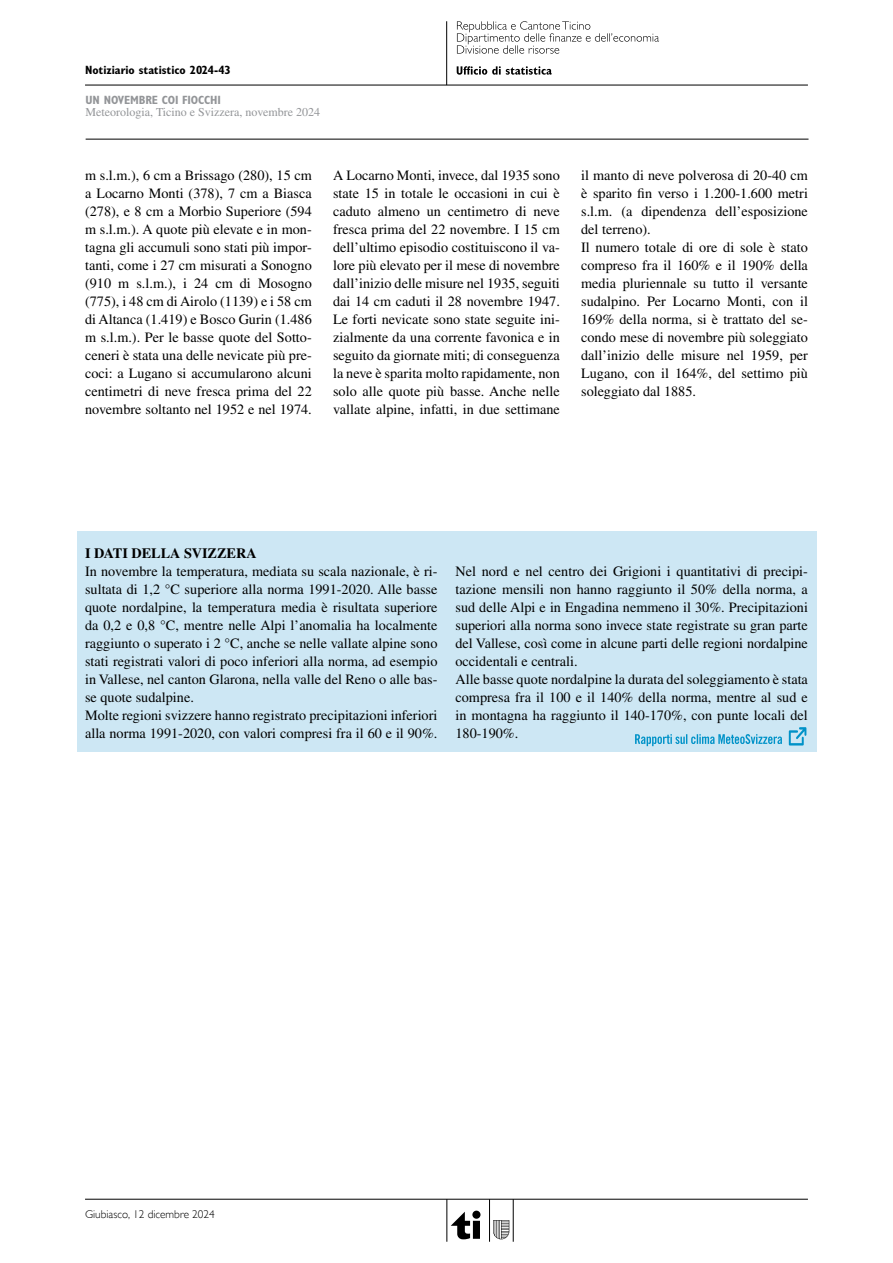
<style>
.page{position:relative;width:893px;height:1263px;background:#fff}
.page>*{position:absolute;margin:0;border:0;box-sizing:border-box;transform-origin:0 0}
.t1{font:14.25px/18px "Times LT Std";color:#000}
.t2{font:700 14.25px "Times LT Std";color:#000}
.t3{font:12px "Times LT Std";color:#939598}
.t4{font:700 condensed 12px "Gill Sans MT Std";color:#000}
.t5{font:700 condensed 12px "Gill Sans MT Std";letter-spacing:-.01em;color:#939598}
.t6{font:300 11.25px "Gill Sans";color:#000}
</style>
<div class="page">
<hr style="left:85px;top:85px;width:723px;height:1px;background:#000">
<hr style="left:446px;top:21px;width:1px;height:64px;background:#000">
<svg style="left:493px;top:1220px;width:16px;height:19px"></svg>
<div style="left:472px;top:1210px;width:8px;height:9px;background:#000;border-radius:50%"></div>
<svg style="left:451px;top:1212px;width:19px;height:27px"></svg>
<div style="left:473px;top:1221px;width:7px;height:18px;background:#000"></div>
<hr style="left:85px;top:1199px;width:723px;height:1px;background:#000">
<hr style="left:447px;top:1199px;width:1px;height:43px;background:#000">
<hr style="left:489px;top:1199px;width:1px;height:43px;background:#000">
<hr style="left:513px;top:1199px;width:1px;height:43px;background:#000">
<svg style="left:457px;top:66px;width:95px;height:9px"></svg>
<svg style="left:457px;top:21px;width:202px;height:33px"></svg>
<hr style="left:86px;top:139px;width:722px;height:1px;background:#000">
<div style="left:77px;top:531px;width:739px;height:221px;background:#cde7f4"></div>
<svg style="left:789px;top:727px;width:17px;height:18px"></svg>
<svg style="left:635px;top:734px;width:147px;height:12px"></svg>
<p class="t4" style="left:85px;top:63px;width:147px">Notiziario statistico 2024-43</p>
<p class="t5" style="left:86px;top:93px;width:137px">UN NOVEMBRE COI FIOCCHI</p>
<p class="t3" style="left:86px;top:105px;width:236px">Meteorologia, Ticino e Svizzera, novembre 2024</p>
<p class="t1" style="left:85px;top:166px;width:228px;text-align:justify">m s.l.m.), 6 cm a Brissago (280), 15 cm a Locarno Monti (378), 7 cm a Biasca (278), e 8 cm a Morbio Superiore (594 m s.l.m.). A quote più elevate e in mon&shy;tagna gli accumuli sono stati più impor&shy;tanti, come i 27 cm misurati a Sonogno (910 m s.l.m.), i 24 cm di Mosogno (775), i 48 cm di Airolo (1139) e i 58 cm di Altanca (1.419) e Bosco Gurin (1.486 m s.l.m.). Per le basse quote del Sotto&shy;ceneri è stata una delle nevicate più pre&shy;coci: a Lugano si accumularono alcuni centimetri di neve fresca prima del 22 novembre soltanto nel 1952 e nel 1974.</p>
<p class="t1" style="left:333px;top:166px;width:228px;text-align:justify">A Locarno Monti, invece, dal 1935 sono state 15 in totale le occasioni in cui è caduto almeno un centimetro di neve fresca prima del 22 novembre. I 15 cm dell’ultimo episodio costituiscono il va&shy;lore più elevato per il mese di novembre dall’inizio delle misure nel 1935, seguiti dai 14 cm caduti il 28 novembre 1947.<br>Le forti nevicate sono state seguite ini&shy;zialmente da una corrente favonica e in seguito da giornate miti; di conseguenza la neve è sparita molto rapidamente, non solo alle quote più basse. Anche nelle vallate alpine, infatti, in due settimane</p>
<p class="t1" style="left:581px;top:166px;width:228px">il manto di neve polverosa di 20-40 cm è sparito fin verso i 1.200-1.600 metri s.l.m. (a dipendenza dell’esposizione del terreno).<br>Il numero totale di ore di sole è stato compreso fra il 160% e il 190% della media pluriennale su tutto il versante sudalpino. Per Locarno Monti, con il 169% della norma, si è trattato del se&shy;condo mese di novembre più soleggiato dall’inizio delle misure nel 1959, per Lugano, con il 164%, del settimo più soleggiato dal 1885.</p>
<p class="t2" style="left:85px;top:545px;width:173px">I DATI DELLA SVIZZERA</p>
<p class="t1" style="left:85px;top:562px;width:354px">In novembre la temperatura, mediata su scala nazionale, è ri&shy;sultata di 1,2 °C superiore alla norma 1991-2020. Alle basse quote nordalpine, la temperatura media è risultata superiore da 0,2 e 0,8 °C, mentre nelle Alpi l’anomalia ha localmente raggiunto o superato i 2 °C, anche se nelle vallate alpine sono stati registrati valori di poco inferiori alla norma, ad esempio in Vallese, nel canton Glarona, nella valle del Reno o alle bas&shy;se quote sudalpine.<br>Molte regioni svizzere hanno registrato precipitazioni inferiori alla norma 1991-2020, con valori compresi fra il 60 e il 90%.</p>
<p class="t1" style="left:455px;top:562px;width:354px">Nel nord e nel centro dei Grigioni i quantitativi di precipi&shy;tazione mensili non hanno raggiunto il 50% della norma, a sud delle Alpi e in Engadina nemmeno il 30%. Precipitazioni superiori alla norma sono invece state registrate su gran parte del Vallese, così come in alcune parti delle regioni nordalpine occidentali e centrali.<br>Alle basse quote nordalpine la durata del soleggiamento è stata compresa fra il 100 e il 140% della norma, mentre al sud e in montagna ha raggiunto il 140-170%, con punte locali del 180-190%.</p>
<p class="t6" style="left:85px;top:1207px;width:131px">Giubiasco, 12 dicembre 2024</p>
</div>
